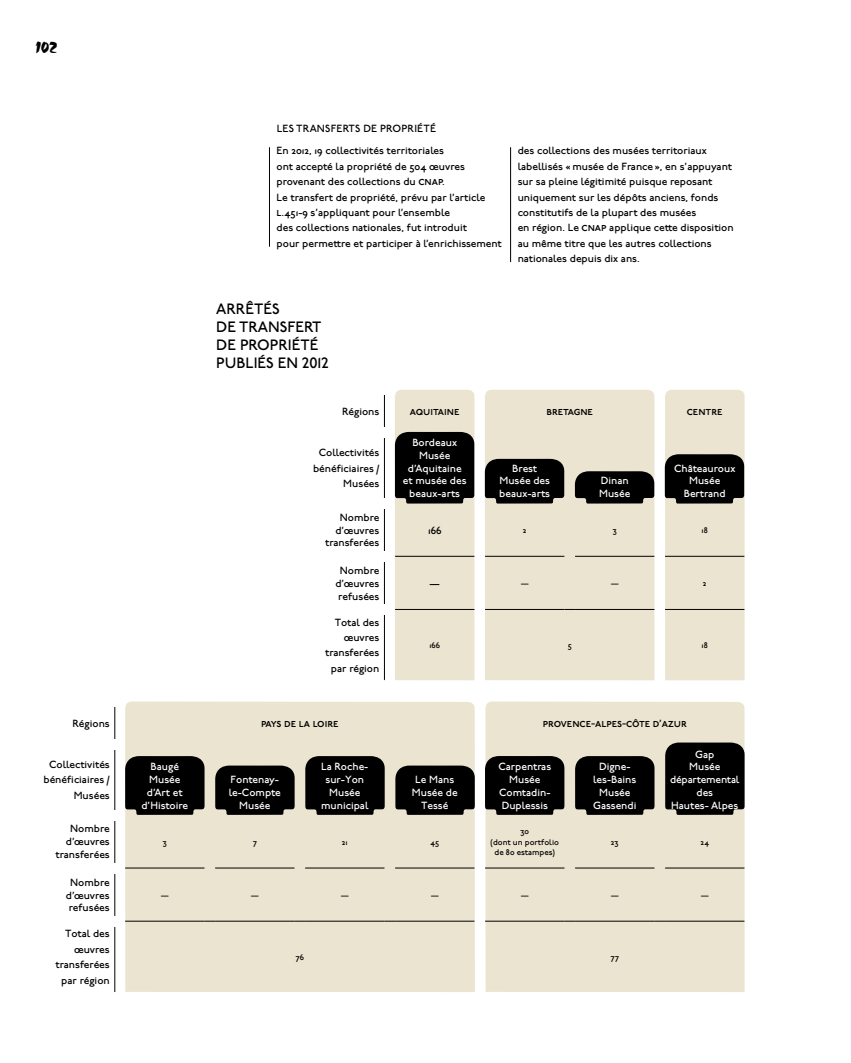
<style>
.page{position:relative;width:851px;height:1063px;background:#fff}
.page>*{position:absolute;margin:0;border:0;box-sizing:border-box;transform-origin:0 0}
.t1{font:17.5px "Choc Com";color:#000}
.t2{font:500 15px/18px "P22 Underground Pro";color:#000}
.t3{font:500 10.38px/15.4px "P22 Underground Pro";color:#000;text-align:right}
.t4{font:500 10.38px/12.9px "P22 Underground Pro";color:#fff;text-align:center}
.t5{font:500 8.12px/10.6px "P22 Underground Pro";color:#000;text-align:center}
</style>
<div class="page">
<div style="left:485px;top:390px;width:169px;height:290px;background:#ebe4d0"></div>
<svg style="left:664px;top:390px;width:81px;height:290px;background:#c5c0af"></svg>
<svg style="left:574px;top:471px;width:81px;height:33px;background:#1b1a18"></svg>
<svg style="left:394px;top:390px;width:81px;height:290px;background:#b3ae9f"></svg>
<svg style="left:484px;top:459px;width:81px;height:45px;background:#131311"></svg>
<hr style="left:485px;top:556px;width:79px;height:1px;background:#000">
<hr style="left:395px;top:556px;width:79px;height:1px;background:#000">
<hr style="left:395px;top:609px;width:79px;height:1px;background:#000">
<hr style="left:575px;top:556px;width:79px;height:1px;background:#000">
<hr style="left:665px;top:556px;width:79px;height:1px;background:#000">
<hr style="left:665px;top:609px;width:79px;height:1px;background:#000">
<hr style="left:384px;top:432px;width:1px;height:71px;background:#000">
<hr style="left:384px;top:503px;width:1px;height:53px;background:#000">
<hr style="left:384px;top:556px;width:1px;height:53px;background:#000">
<hr style="left:384px;top:609px;width:1px;height:71px;background:#000">
<hr style="left:384px;top:390px;width:1px;height:42px;background:#000">
<hr style="left:485px;top:609px;width:79px;height:1px;background:#000">
<hr style="left:575px;top:609px;width:79px;height:1px;background:#000">
<div style="left:381px;top:427px;width:7px;height:11px;background:#fff"></div>
<div style="left:381px;top:498px;width:7px;height:10px;background:#fff"></div>
<div style="left:381px;top:551px;width:7px;height:11px;background:#fff"></div>
<div style="left:381px;top:604px;width:7px;height:11px;background:#fff"></div>
<div style="left:381px;top:384px;width:7px;height:11px;background:#fff"></div>
<div style="left:485px;top:701px;width:259px;height:291px;background:#ebe4d0"></div>
<div style="left:125px;top:701px;width:349px;height:291px;background:#ebe4d0"></div>
<svg style="left:215px;top:765px;width:81px;height:50px;background:#131211"></svg>
<svg style="left:485px;top:756px;width:80px;height:59px;background:#0c0c0b"></svg>
<svg style="left:395px;top:765px;width:80px;height:50px;background:#10100e"></svg>
<svg style="left:664px;top:742px;width:81px;height:73px;background:#0e0e0d"></svg>
<svg style="left:125px;top:756px;width:81px;height:59px;background:#0f0e0d"></svg>
<svg style="left:305px;top:756px;width:81px;height:59px;background:#0f0e0d"></svg>
<svg style="left:574px;top:756px;width:81px;height:59px;background:#0f0e0d"></svg>
<hr style="left:665px;top:868px;width:79px;height:1px;background:#000">
<hr style="left:575px;top:868px;width:79px;height:1px;background:#000">
<hr style="left:485px;top:868px;width:79px;height:1px;background:#000">
<hr style="left:395px;top:868px;width:79px;height:1px;background:#000">
<hr style="left:305px;top:868px;width:79px;height:1px;background:#000">
<hr style="left:215px;top:868px;width:79px;height:1px;background:#000">
<hr style="left:125px;top:868px;width:79px;height:1px;background:#000">
<hr style="left:115px;top:744px;width:1px;height:71px;background:#000">
<hr style="left:115px;top:868px;width:1px;height:53px;background:#000">
<hr style="left:115px;top:921px;width:1px;height:71px;background:#000">
<hr style="left:115px;top:701px;width:1px;height:43px;background:#000">
<hr style="left:115px;top:815px;width:1px;height:53px;background:#000">
<hr style="left:125px;top:921px;width:79px;height:1px;background:#000">
<hr style="left:215px;top:921px;width:79px;height:1px;background:#000">
<hr style="left:305px;top:921px;width:79px;height:1px;background:#000">
<hr style="left:395px;top:921px;width:79px;height:1px;background:#000">
<hr style="left:485px;top:921px;width:79px;height:1px;background:#000">
<hr style="left:575px;top:921px;width:79px;height:1px;background:#000">
<hr style="left:665px;top:921px;width:79px;height:1px;background:#000">
<div style="left:111px;top:739px;width:7px;height:11px;background:#fff"></div>
<div style="left:111px;top:810px;width:7px;height:11px;background:#fff"></div>
<div style="left:111px;top:863px;width:7px;height:11px;background:#fff"></div>
<div style="left:111px;top:916px;width:7px;height:11px;background:#fff"></div>
<div style="left:111px;top:697px;width:7px;height:10px;background:#fff"></div>
<hr style="left:269px;top:147px;width:1px;height:100px;background:#000">
<hr style="left:510px;top:147px;width:1px;height:115px;background:#000">
<h1 class="t1" style="left:35px;top:38px;width:23px">102</h1>
<p class="t3" style="left:276px;top:120px;width:28px">Les trans</p>
<p class="t3" style="left:331px;top:120px;width:13px">ferts</p>
<p class="t3" style="left:363px;top:120px;width:24px">de propriété</p>
<p class="t3" style="left:276px;top:143px;width:227px;text-align:left">En 2012, 19 collectivités territoriales<br>ont accepté la propriété de 504 œuvres provenant des collections du CNAP.<br>Le transfert de propriété, prévu par l’article L.451-9 s’appliquant pour l’ensemble<br>des collections nationales, fut introduit<br>pour permettre et participer à l’enrichissement</p>
<h2 class="t2" style="left:216px;top:300px;width:114px">ARRÊTÉS<br>DE TRANSFERT<br>DE PROPRIÉTÉ<br>PUBLIÉS EN 2012</h2>
<p class="t3" style="left:517px;top:143px;width:217px;text-align:left">des collections des musées territoriaux labellisés « musée de France », en s’appuyant sur sa pleine légitimité puisque reposant uniquement sur les dépôts anciens, fonds constitutifs de la plupart des musées<br>en région. Le CNAP applique cette disposition au même titre que les autres collections nationales depuis dix ans.</p>
<p class="t3" style="left:342px;top:403px;width:39px">Régions</p>
<p class="t3" style="left:410px;top:403px;width:51px">Aquitaine</p>
<p class="t3" style="left:546px;top:403px;width:48px">Bretagne</p>
<p class="t3" style="left:686px;top:403px;width:37px">Centre</p>
<p class="t3" style="left:313px;top:445px;width:68px">Collectivités bénéficiaires /<br>Musées</p>
<p class="t4" style="left:403px;top:436px;width:65px">Bordeaux<br>Musée d’Aquitaine et musée des beaux-arts</p>
<p class="t4" style="left:674px;top:461px;width:63px">Châteauroux<br>Musée<br>Bertrand</p>
<p class="t4" style="left:499px;top:461px;width:52px">Brest<br>Musée des beaux-arts</p>
<p class="t4" style="left:599px;top:474px;width:33px;text-align:left">Dinan<br>Musée</p>
<p class="t3" style="left:325px;top:511px;width:56px;line-height:12.9px">Nombre d’œuvres transferées</p>
<p class="t3" style="left:335px;top:564px;width:45px;line-height:12.9px;text-align:center">Nombre d’œuvres refusées</p>
<p class="t3" style="left:325px;top:614px;width:56px">Total des œuvres transferées par région</p>
<p class="t3" style="left:428px;top:522px;width:15px">166</p>
<p class="t5" style="left:523px;top:525px;width:5px">2</p>
<p class="t5" style="left:612px;top:525px;width:6px">3</p>
<p class="t5" style="left:701px;top:525px;width:8px">18</p>
<p class="t3" style="left:429px;top:575px;width:12px">—</p>
<p class="t5" style="left:520px;top:578px;width:10px">—</p>
<p class="t5" style="left:610px;top:578px;width:10px">—</p>
<p class="t5" style="left:702px;top:578px;width:5px">2</p>
<p class="t5" style="left:429px;top:640px;width:12px">166</p>
<p class="t5" style="left:567px;top:640px;width:5px">5</p>
<p class="t5" style="left:701px;top:640px;width:8px">18</p>
<p class="t3" style="left:73px;top:715px;width:39px">Régions</p>
<p class="t3" style="left:261px;top:715px;width:79px">Pays de la Loire</p>
<p class="t3" style="left:542px;top:715px;width:145px">Provence-Alpes-Côte d’Azur</p>
<p class="t3" style="left:43px;top:757px;width:68px">Collectivités bénéficiaires /<br>Musées</p>
<p class="t4" style="left:141px;top:760px;width:48px">Baugé<br>Musée d’Art et d’Histoire</p>
<p class="t4" style="left:670px;top:747px;width:71px">Gap<br>Musée départemental des<br>Hautes- Alpes</p>
<p class="t4" style="left:498px;top:760px;width:54px">Carpentras<br>Musée<br>Comtadin-<br>Duplessis</p>
<p class="t4" style="left:593px;top:760px;width:45px">Digne&shy;les-Bains<br>Musée<br>Gassendi</p>
<p class="t4" style="left:321px;top:760px;width:49px">La Roche&shy;sur-Yon<br>Musée municipal</p>
<p class="t4" style="left:229px;top:773px;width:53px">Fontenay&shy;le-Compte<br>Musée</p>
<p class="t4" style="left:412px;top:773px;width:47px">Le Mans<br>Musée de<br>Tessé</p>
<p class="t3" style="left:56px;top:822px;width:56px;line-height:12.9px">Nombre d’œuvres transferées</p>
<p class="t3" style="left:66px;top:875px;width:45px;line-height:12.9px;text-align:center">Nombre d’œuvres refusées</p>
<p class="t3" style="left:56px;top:926px;width:56px">Total des œuvres transferées par région</p>
<p class="t5" style="left:163px;top:836px;width:6px">3</p>
<p class="t5" style="left:253px;top:836px;width:6px">7</p>
<p class="t5" style="left:342px;top:836px;width:7px">21</p>
<p class="t5" style="left:430px;top:836px;width:10px">45</p>
<p class="t5" style="left:490px;top:826px;width:70px">30<br>(dont un portfolio de 80 estampes)</p>
<p class="t5" style="left:611px;top:836px;width:9px">23</p>
<p class="t5" style="left:700px;top:836px;width:10px">24</p>
<p class="t5" style="left:161px;top:889px;width:10px">—</p>
<p class="t5" style="left:251px;top:889px;width:10px">—</p>
<p class="t5" style="left:341px;top:889px;width:10px">—</p>
<p class="t5" style="left:430px;top:889px;width:10px">—</p>
<p class="t5" style="left:520px;top:889px;width:10px">—</p>
<p class="t5" style="left:610px;top:889px;width:10px">—</p>
<p class="t5" style="left:700px;top:889px;width:10px">—</p>
<p class="t5" style="left:295px;top:951px;width:10px">76</p>
<p class="t5" style="left:610px;top:951px;width:10px">77</p>
</div>
